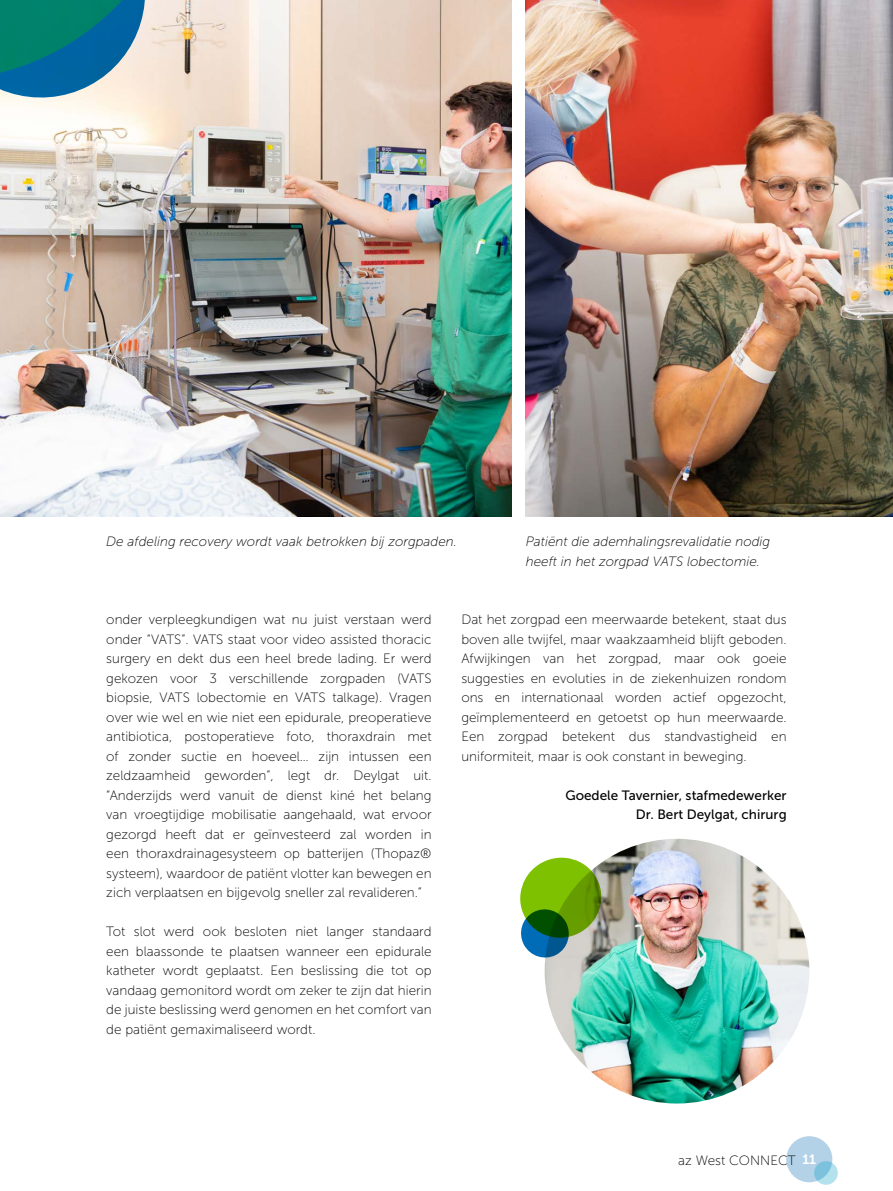
<style>
.page{position:relative;width:893px;height:1191px;background:#fff}
.page>*{position:absolute;margin:0;border:0;box-sizing:border-box;transform-origin:0 0}
.body{font:13.5px/19.5px "Museo Sans 100";color:#000;text-align:justify}
.body-2{font:italic 13.5px/19.5px "Museo Sans 100";color:#000}
.body-3{font:13.5px/19.5px "Museo Sans 500";color:#000;text-align:right}
.s1{font-family:"Museo Sans 700";color:#fff}
</style>
<div class="page">
<img style="left:0;top:0;width:512px;height:517px">
<img style="left:526px;top:0;width:367px;height:517px">
<svg style="left:0;top:0;width:222px;height:115px;background:#82afb2"></svg>
<svg style="left:520px;top:857px;width:71px;height:102px"></svg>
<img style="left:545px;top:838px;width:264px;height:265px;border-radius:132px">
<div style="left:786px;top:1136px;width:46px;height:46px;background:#b3d2e8;border-radius:50%"></div>
<svg style="left:814px;top:1161px;width:24px;height:23px"></svg>
<p class="body-2" style="left:106px;top:532px;width:352px">De afdeling recovery wordt vaak betrokken bij zorgpaden.</p>
<p class="body-2" style="left:526px;top:532px;width:246px">Patiënt die ademhalingsrevalidatie nodig heeft in het zorgpad VATS lobectomie.</p>
<p class="body" style="left:106px;top:610px;width:327px">onder verpleegkundigen wat nu juist verstaan werd onder “VATS”. VATS staat voor video assisted thoracic surgery en dekt dus een heel brede lading. Er werd gekozen voor 3 verschillende zorgpaden (VATS biopsie, VATS lobectomie en VATS talkage). Vragen over wie wel en wie niet een epidurale, preoperatieve antibiotica, postoperatieve foto, thoraxdrain met of zonder suctie en hoeveel… zijn intussen een zeldzaamheid geworden”, legt dr. Deylgat uit. “Anderzijds werd vanuit de dienst kiné het belang van vroegtijdige mobilisatie aangehaald, wat ervoor gezorgd heeft dat er geïnvesteerd zal worden in een thoraxdrainagesysteem op batterijen (Thopaz® systeem), waardoor de patiënt vlotter kan bewegen en zich verplaatsen en bijgevolg sneller zal revalideren.”</p>
<p class="body" style="left:106px;top:922px;width:327px">Tot slot werd ook besloten niet langer standaard een blaassonde te plaatsen wanneer een epidurale katheter wordt geplaatst. Een beslissing die tot op vandaag gemonitord wordt om zeker te zijn dat hierin de juiste beslissing werd genomen en het comfort van de patiënt gemaximaliseerd wordt.</p>
<p class="body" style="left:461px;top:610px;width:327px">Dat het zorgpad een meerwaarde betekent, staat dus boven alle twijfel, maar waakzaamheid blijft geboden.<br>Afwijkingen van het zorgpad, maar ook goeie suggesties en evoluties in de ziekenhuizen rondom ons en internationaal worden actief opgezocht, geïmplementeerd en getoetst op hun meerwaarde.<br>Een zorgpad betekent dus standvastigheid en uniformiteit, maar is ook constant in beweging.</p>
<p class="body-3" style="left:565px;top:785px;width:223px">Goedele Tavernier, stafmedewerker<br>Dr. Bert Deylgat, chirurg</p>
<p class="body" style="left:678px;top:1150px;width:139px">az West CONNECT <span class="s1">11</span></p>
</div>
